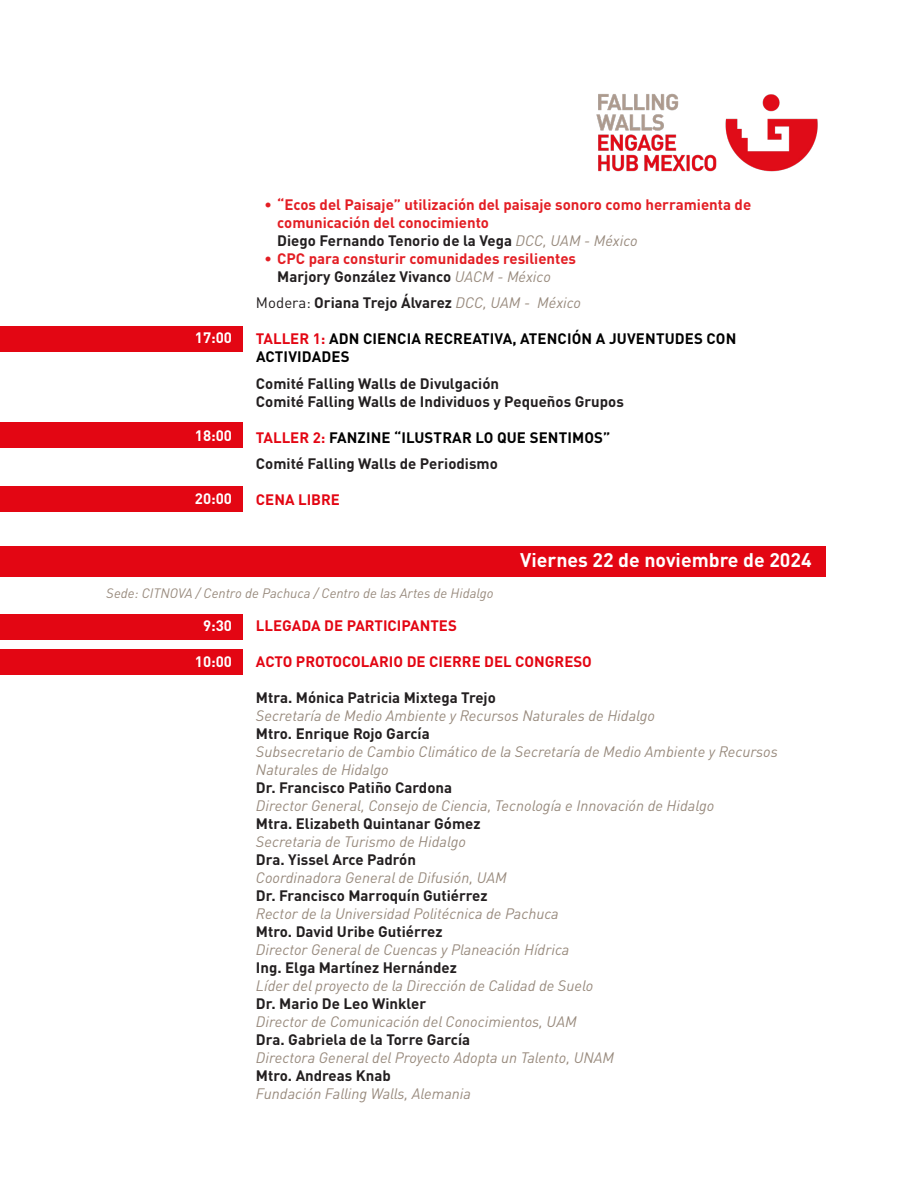
<style>
.page{position:relative;width:918px;height:1188px;background:#fff}
.page>*{position:absolute;margin:0;border:0;box-sizing:border-box;transform-origin:0 0}
.t1{font:700 19.5px "DINOT";color:#fff}
.t2{font:italic 15px/18px "DINOT";color:#988a7d}
.t3{font:700 15px/18px "DINOT";color:#e31e24}
.t4{font:700 15px "DINOT";color:#231f20}
.t5{font:700 15px/18px "DINOT";letter-spacing:.01em;color:#000}
.t6{font:700 15px "DINOT";color:#e30613}
.t7{font:700 15px "DINOT";color:#fff}
.Paragraph_Style_1{font:italic 13.5px "DINOT";color:#988a7d}
.s1{color:#231f20}
.s2{font-weight:400;font-style:italic;color:#988a7d}
.s3{font-weight:400}
.s4{color:#e30613}
.s5{font-weight:700;font-style:normal;color:#231f20}
</style>
<div class="page">
<div style="left:0;top:486px;width:242px;height:26px;background:#e30613"></div>
<div style="left:0;top:423px;width:242px;height:25px;background:#e30613"></div>
<div style="left:0;top:326px;width:242px;height:26px;background:#e30613"></div>
<div style="left:0;top:614px;width:242px;height:26px;background:#e30613"></div>
<div style="left:0;top:650px;width:242px;height:25px;background:#e30613"></div>
<div style="left:0;top:546px;width:826px;height:31px;background:#e30613"></div>
<img style="left:596px;top:93px;width:222px;height:79px">
<p class="t7" style="left:195px;top:328px;width:39px">17:00</p>
<p class="t7" style="left:195px;top:426px;width:39px">18:00</p>
<p class="t7" style="left:195px;top:489px;width:39px">20:00</p>
<p class="t3" style="left:277px;top:195px;width:476px;text-indent:-13px">• “Ecos del Paisaje” utilización del paisaje sonoro como herramienta de comunicación del conocimiento<br><span class="s1">Diego Fernando Tenorio de la Vega</span> <span class="s2">DCC, UAM - México</span></p>
<p class="t3" style="left:277px;top:249px;width:300px;text-indent:-13px">• CPC para consturir comunidades resilientes<br><span class="s1">Marjory González Vivanco</span> <span class="s2">UACM - México</span></p>
<p class="t4" style="left:256px;top:293px;width:327px"><span class="s3">Modera:</span> Oriana Trejo Álvarez <span class="s2">DCC, UAM - México</span></p>
<p class="t5" style="left:256px;top:330px;width:482px"><span class="s4">TALLER 1:</span> ADN CIENCIA RECREATIVA, ATENCIÓN A JUVENTUDES CON<br>ACTIVIDADES</p>
<p class="t4" style="left:256px;top:374px;width:245px">Comité Falling Walls de Divulgación</p>
<p class="t4" style="left:256px;top:392px;width:369px">Comité Falling Walls de Individuos y Pequeños Grupos</p>
<p class="t5" style="left:256px;top:428px;width:356px"><span class="s4">TALLER 2:</span> FANZINE “ILUSTRAR LO QUE SENTIMOS”</p>
<p class="t4" style="left:256px;top:454px;width:243px">Comité Falling Walls de Periodismo</p>
<p class="t6" style="left:256px;top:490px;width:86px">CENA LIBRE</p>
<p class="t1" style="left:520px;top:547px;width:293px">Viernes 22 de noviembre de 2024</p>
<p class="Paragraph_Style_1" style="left:106px;top:585px;width:389px">Sede: CITNOVA / Centro de Pachuca / Centro de las Artes de Hidalgo</p>
<p class="t7" style="left:203px;top:616px;width:31px">9:30</p>
<p class="t7" style="left:195px;top:652px;width:39px">10:00</p>
<p class="t6" style="left:256px;top:616px;width:202px">LLEGADA DE PARTICIPANTES</p>
<p class="t6" style="left:256px;top:652px;width:337px">ACTO PROTOCOLARIO DE CIERRE DEL CONGRESO</p>
<p class="t4" style="left:256px;top:688px;width:241px">Mtra. Mónica Patricia Mixtega Trejo</p>
<p class="t2" style="left:256px;top:707px;width:401px">Secretaría de Medio Ambiente y Recursos Naturales de Hidalgo</p>
<p class="t2" style="left:256px;top:725px;width:523px"><span class="s5">Mtro. Enrique Rojo García<br></span>Subsecretario de Cambio Climático de la Secretaría de Medio Ambiente y Recursos<br>Naturales de Hidalgo</p>
<p class="t4" style="left:256px;top:778px;width:198px">Dr. Francisco Patiño Cardona</p>
<p class="t2" style="left:256px;top:797px;width:460px">Director General, Consejo de Ciencia, Tecnología e Innovación de Hidalgo</p>
<p class="t2" style="left:256px;top:815px;width:252px"><span class="s5">Mtra. Elizabeth Quintanar Gómez<br></span>Secretaria de Turismo de Hidalgo<br><span class="s5">Dra. Yissel Arce Padrón<br></span>Coordinadora General de Difusión, UAM</p>
<p class="t2" style="left:256px;top:887px;width:304px"><span class="s5">Dr. Francisco Marroquín Gutiérrez<br></span>Rector de la Universidad Politécnica de Pachuca</p>
<p class="t2" style="left:256px;top:923px;width:339px"><span class="s5">Mtro. David Uribe Gutiérrez<br></span>Director General de Cuencas y Planeación Hídrica <span class="s5">Ing. Elga Martínez Hernández<br></span>Líder del proyecto de la Dirección de Calidad de Suelo</p>
<p class="t2" style="left:256px;top:995px;width:322px"><span class="s5">Dr. Mario De Leo Winkler<br></span>Director de Comunicación del Conocimientos, UAM</p>
<p class="t2" style="left:256px;top:1031px;width:360px"><span class="s5">Dra. Gabriela de la Torre García<br></span>Directora General del Proyecto Adopta un Talento, UNAM <span class="s5">Mtro. Andreas Knab<br></span>Fundación Falling Walls, Alemania</p>
</div>
